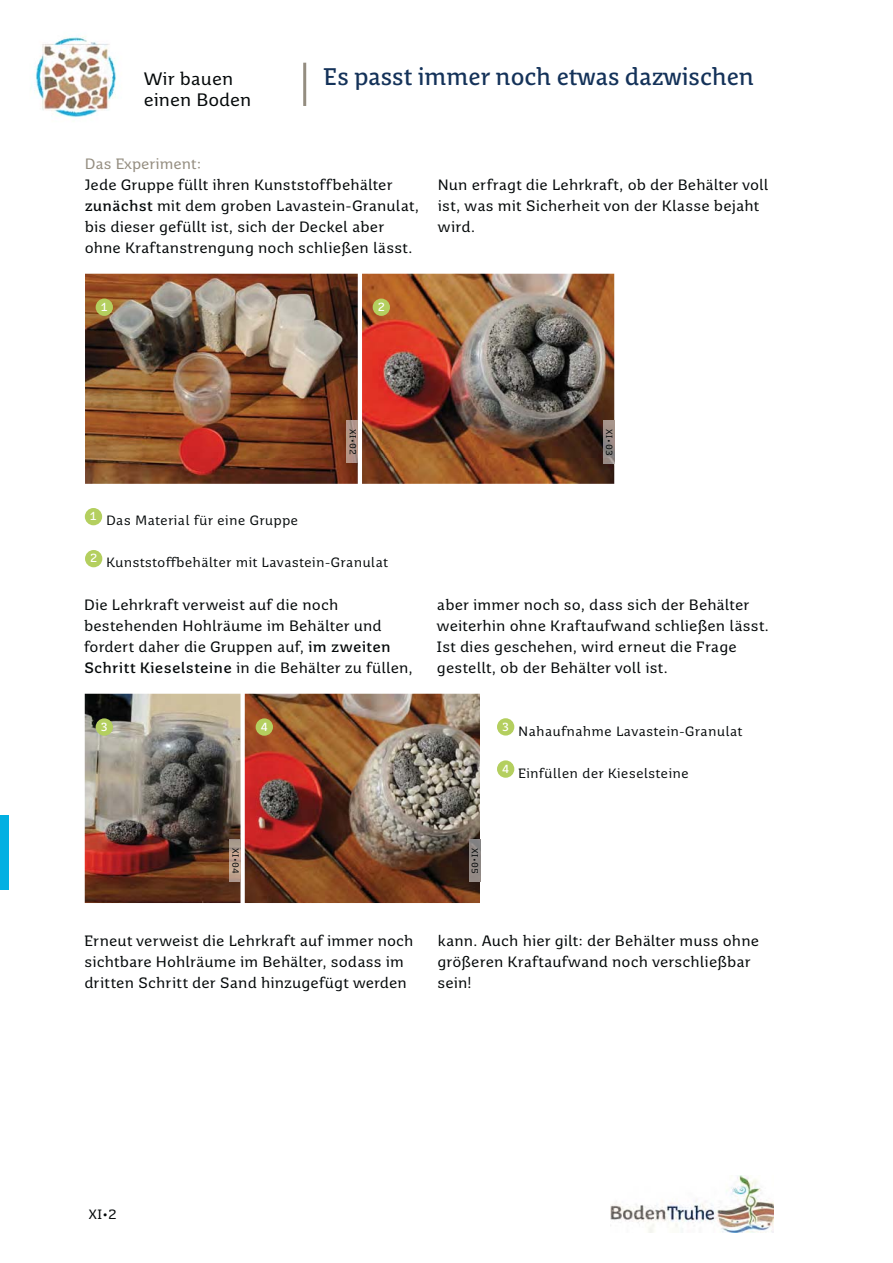
<style>
.page{position:relative;width:893px;height:1263px;background:#fff}
.page>*{position:absolute;margin:0;border:0;box-sizing:border-box;transform-origin:0 0}
.t1{font:24px "Saar 1450 Headline";color:#143259}
.t2{font:18px "Saar 1450 Text";color:#040809}
.t3{font:15px/21px "Saar 1450 Text";letter-spacing:.005em;color:#040809}
.t4{font:15px "Saar 1450 Text";color:#948d80}
.t5{font:13.5px "Saar 1450 Notes";color:#040809}
.t6{font:13.5px "Saar 1450 Text";color:#040809}
.t7{font:11.7px "Saar 1450 Headline";color:#fff}
.t8{font:9px "Saar 1450 Notes";letter-spacing:.045em;color:#040809}
.s1{font-weight:700}
</style>
<div class="page">
<img style="left:610px;top:1176px;width:163px;height:56px">
<div style="left:0;top:816px;width:8px;height:74px;background:#02b0e2"></div>
<img style="left:29px;top:30px;width:94px;height:94px;border-radius:29px">
<hr style="left:303px;top:63px;width:3px;height:43px;background:#948d80">
<img style="left:85px;top:274px;width:273px;height:210px">
<div style="left:96px;top:299px;width:17px;height:17px;background:#b4cf5f;border-radius:50%"></div>
<img style="left:347px;top:420px;width:11px;height:43px">
<img style="left:362px;top:274px;width:252px;height:210px">
<div style="left:373px;top:299px;width:17px;height:17px;background:#b4cf5f;border-radius:50%"></div>
<img style="left:603px;top:421px;width:11px;height:42px">
<div style="left:85px;top:508px;width:17px;height:17px;background:#b4cf5f;border-radius:50%"></div>
<div style="left:85px;top:550px;width:17px;height:17px;background:#b4cf5f;border-radius:50%"></div>
<img style="left:85px;top:694px;width:155px;height:209px">
<div style="left:96px;top:718px;width:17px;height:18px;background:#b4cf5f;border-radius:50%"></div>
<img style="left:230px;top:839px;width:10px;height:43px">
<img style="left:245px;top:694px;width:235px;height:209px">
<div style="left:256px;top:718px;width:17px;height:18px;background:#b4cf5f;border-radius:50%"></div>
<img style="left:469px;top:839px;width:11px;height:43px">
<div style="left:497px;top:718px;width:17px;height:18px;background:#b4cf5f;border-radius:50%"></div>
<div style="left:497px;top:760px;width:17px;height:18px;background:#b4cf5f;border-radius:50%"></div>
<p class="t2" style="left:144px;top:71px;width:91px">Wir bauen</p>
<h1 class="t1" style="left:323px;top:63px;width:432px">Es passt immer noch etwas dazwischen</h1>
<p class="t2" style="left:144px;top:92px;width:109px">einen Boden</p>
<p class="t4" style="left:85px;top:157px;width:118px">Das Experiment:</p>
<p class="t3" style="left:85px;top:175px;width:336px">Jede Gruppe füllt ihren Kunststoffbehälter <span class="s1">zunächst</span> mit dem groben Lavastein-Granulat, bis dieser gefüllt ist, sich der Deckel aber ohne Kraftanstrengung noch schließen lässt.</p>
<p class="t3" style="left:438px;top:175px;width:332px">Nun erfragt die Lehrkraft, ob der Behälter voll ist, was mit Sicherheit von der Klasse bejaht wird.</p>
<p class="t7" style="left:101px;top:300px;width:9px">1</p>
<p class="t7" style="left:378px;top:300px;width:9px">2</p>
<p class="t8" style="left:357px;top:429px;width:28px;rotate:90deg">XI•02</p>
<p class="t8" style="left:613px;top:429px;width:28px;rotate:90deg">XI•03</p>
<p class="t5" style="left:90px;top:515px;width:210px"><sup>1</sup> Das Material für eine Gruppe</p>
<p class="t5" style="left:90px;top:557px;width:300px"><sup>2</sup> Kunststoffbehälter mit Lavastein-Granulat</p>
<p class="t3" style="left:84px;top:595px;width:330px">Die Lehrkraft verweist auf die noch bestehenden Hohlräume im Behälter und fordert daher die Gruppen auf, <span class="s1">im zweiten Schritt Kieselsteine</span> in die Behälter zu füllen,</p>
<p class="t3" style="left:437px;top:595px;width:334px">aber immer noch so, dass sich der Behälter weiterhin ohne Kraftaufwand schließen lässt.<br>Ist dies geschehen, wird erneut die Frage gestellt, ob der Behälter voll ist.</p>
<p class="t7" style="left:101px;top:720px;width:9px">3</p>
<p class="t7" style="left:261px;top:720px;width:9px">4</p>
<p class="t8" style="left:239px;top:848px;width:28px;rotate:90deg">XI•04</p>
<p class="t5" style="left:502px;top:725px;width:242px"><sup>3</sup> Nahaufnahme Lavastein-Granulat</p>
<p class="t5" style="left:502px;top:767px;width:188px"><sup>4</sup> Einfüllen der Kieselsteine</p>
<p class="t8" style="left:479px;top:848px;width:28px;rotate:90deg">XI•05</p>
<p class="t3" style="left:84px;top:931px;width:331px">Erneut verweist die Lehrkraft auf immer noch sichtbare Hohlräume im Behälter, sodass im dritten Schritt der Sand hinzugefügt werden</p>
<p class="t3" style="left:437px;top:931px;width:323px">kann. Auch hier gilt: der Behälter muss ohne größeren Kraftaufwand noch verschließbar sein!</p>
<p class="t6" style="left:89px;top:1208px;width:29px">XI•2</p>
</div>
